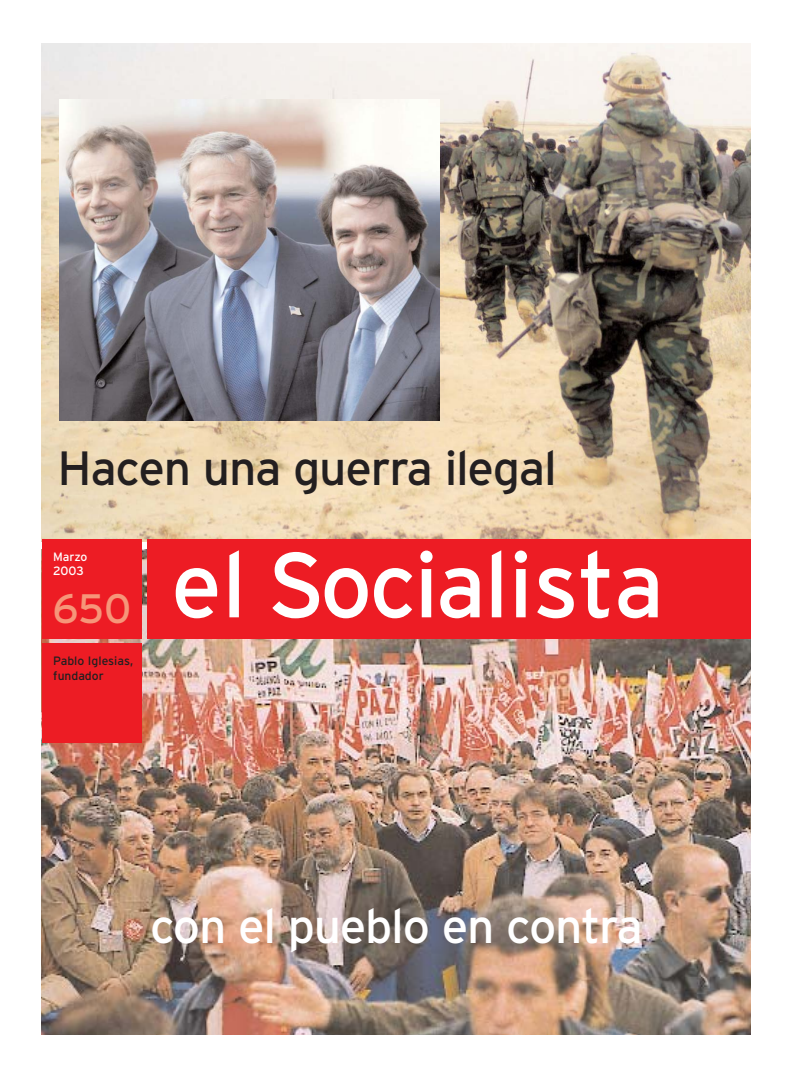
<style>
.page{position:relative;width:794px;height:1077px;background:#fff}
.page>*{position:absolute;margin:0;border:0;box-sizing:border-box;transform-origin:0 0}
.t1{font:92px "Interstate";letter-spacing:-.02em;color:#fff}
.t2{font:48px "Interstate";letter-spacing:-.025em;color:#231f20}
.t3{font:48px "Interstate";letter-spacing:-.025em;color:#fff}
.t4{font:41.1px "Interstate";color:#f69679}
.t5{font:12.1px/14.5px "Interstate";color:#231f20}
.t6{font:12.1px/14.5px "Interstate";letter-spacing:-.01em;color:#fff}
</style>
<div class="page">
<img style="left:42px;top:550px;width:709px;height:484px">
<img style="left:42px;top:44px;width:709px;height:497px">
<div style="left:42px;top:539px;width:100px;height:100px;background:#ed1c24"></div>
<div style="left:147px;top:539px;width:604px;height:100px;background:#ed1c24"></div>
<div style="left:42px;top:643px;width:100px;height:100px;background:#ed1c24"></div>
<img style="left:59px;top:100px;width:380px;height:321px">
<h2 class="t2" style="left:57px;top:450px;width:501px">Hacen una guerra ilegal</h2>
<p class="t6" style="left:53px;top:550px;width:36px">Marzo<br>2003</p>
<h3 class="t4" style="left:52px;top:593px;width:81px">650</h3>
<p class="t5" style="left:53px;top:655px;width:81px">Pablo Iglesias, fundador</p>
<h1 class="t1" style="left:171px;top:550px;width:495px">el Socialista</h1>
<h2 class="t3" style="left:150px;top:908px;width:494px">con el pueblo en contra</h2>
</div>
